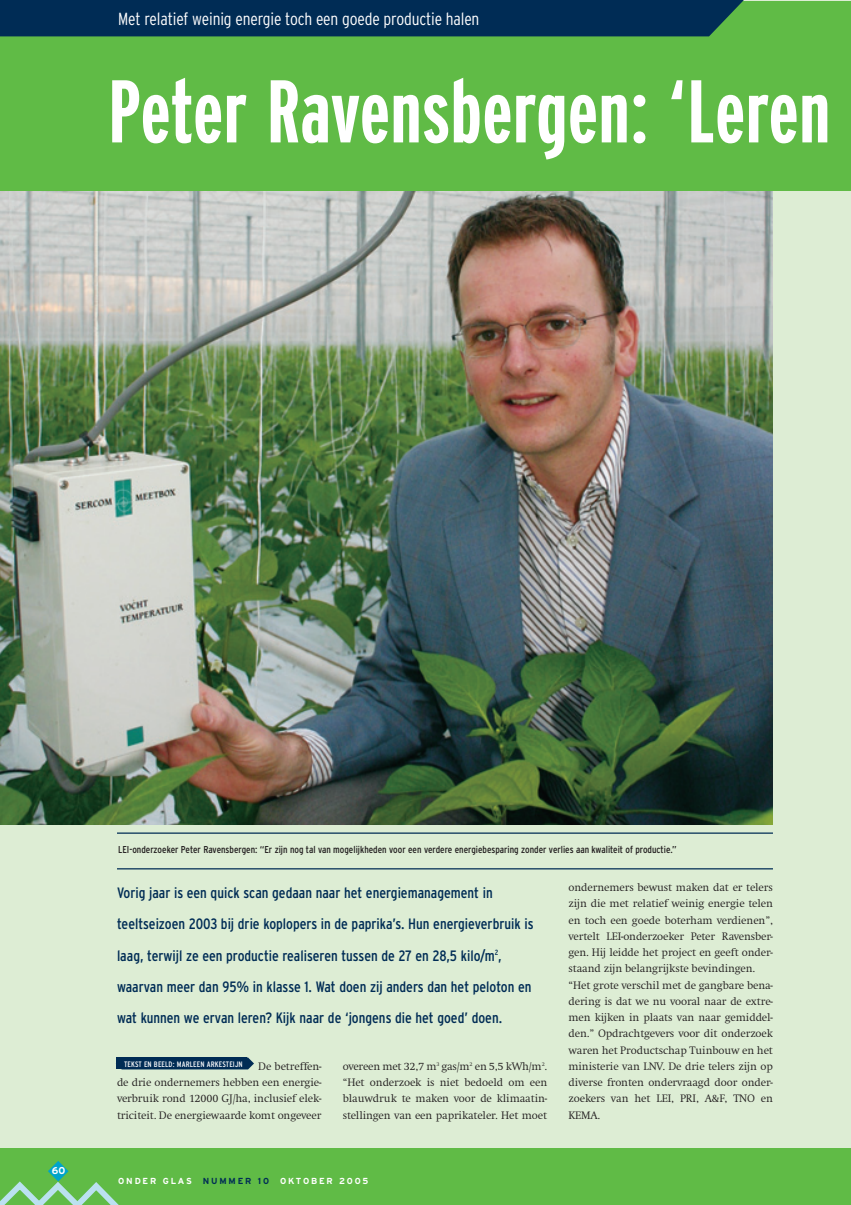
<style>
.page{position:relative;width:851px;height:1205px;background:#fff}
.page>*{position:absolute;margin:0;border:0;box-sizing:border-box;transform-origin:0 0}
.t1{font:700 extra-condensed 88.75px "Interstate";letter-spacing:.005em;color:#fff}
.t2{font:300 condensed 17.5px "Interstate";letter-spacing:-.01em;color:#fff}
.t3{font:condensed 15px/31.2px "Interstate";color:#002c55}
.t4{font:300 11.25px/16.2px "Swift";letter-spacing:-.01em;color:#231f20;text-align:justify}
.t5{font:condensed 10px "Interstate";color:#231f20}
.t6{font:700 10px "Interstate";color:#fff}
.t7{font:700 8.75px "Interstate";letter-spacing:.205em;color:#fff}
.t8{font:700 8.75px "Interstate";letter-spacing:.205em;color:#002c55}
.t9{font:condensed 7.88px "Interstate";letter-spacing:.015em;color:#fff}
</style>
<div class="page">
<div style="left:0;top:1px;width:850px;height:1204px;background:#ddedd4"></div>
<img style="left:0;top:190px;width:772px;height:635px">
<hr style="left:117px;top:832px;width:655px;height:2px;background:#002c55">
<hr style="left:117px;top:868px;width:655px;height:1px;background:#002c55">
<div style="left:0;top:1148px;width:850px;height:57px;background:#60bb46"></div>
<svg style="left:246px;top:1057px;width:8px;height:12px"></svg>
<div style="left:116px;top:1057px;width:130px;height:12px;background:#002c55"></div>
<div style="left:0;top:1px;width:850px;height:189px;background:#60bb46"></div>
<div style="left:0;top:1px;width:743px;height:35px;background:#002c55"></div>
<svg style="left:0;top:1161px;width:119px;height:44px"></svg>
<h2 class="t2" style="left:118px;top:12px;width:362px">Met relatief weinig energie toch een goede productie halen</h2>
<h1 class="t1" style="left:108px;top:79px;width:723px">Peter Ravensbergen: ‘Leren</h1>
<p class="t6" style="left:52px;top:1167px;width:15px">60</p>
<p class="t5" style="left:118px;top:845px;width:560px">LEI-onderzoeker Peter Ravensbergen: “Er zijn nog tal van mogelijkheden voor een verdere energiebesparing zonder verlies aan kwaliteit of productie.”</p>
<p class="t3" style="left:117px;top:878px;width:418px">Vorig jaar is een quick scan gedaan naar het energiemanagement in teeltseizoen 2003 bij drie koplopers in de paprika’s. Hun energieverbruik is laag, terwijl ze een productie realiseren tussen de 27 en 28,5 kilo/m<sup>2</sup>, waarvan meer dan 95% in klasse 1. Wat doen zij anders dan het peloton en wat kunnen we ervan leren? Kijk naar de ‘jongens die het goed’ doen.</p>
<p class="t9" style="left:124px;top:1061px;width:120px">TEKST EN BEELD: MARLEEN ARKESTEIJN</p>
<p class="t4" style="left:117px;top:1059px;width:206px;text-indent:141px">De betreffen&shy;de drie ondernemers hebben een energie&shy;verbruik rond 12000 GJ/ha, inclusief elek&shy;triciteit. De energiewaarde komt ongeveer</p>
<p class="t4" style="left:343px;top:1059px;width:206px">overeen met 32,7 m<sup>3</sup> gas/m<sup>2</sup> en 5,5 kWh/m<sup>2</sup>. “Het onderzoek is niet bedoeld om een blauwdruk te maken voor de klimaatin&shy;stellingen van een paprikateler. Het moet</p>
<p class="t4" style="left:568px;top:880px;width:206px;text-align:left">ondernemers bewust maken dat er telers zijn die met relatief weinig energie telen en toch een goede boterham verdienen”, vertelt LEI-onderzoeker Peter Ravensber&shy;gen. Hij leidde het project en geeft onder&shy;staand zijn belangrijkste bevindingen. “Het grote verschil met de gangbare bena&shy;dering is dat we nu vooral naar de extre&shy;men kijken in plaats van naar gemiddel&shy;den.” Opdrachtgevers voor dit onderzoek waren het Productschap Tuinbouw en het ministerie van LNV. De drie telers zijn op diverse fronten ondervraagd door onder&shy;zoekers van het LEI, PRI, A&amp;F, TNO en KEMA.</p>
<p class="t7" style="left:118px;top:1177px;width:75px">ONDER GLAS</p>
<p class="t8" style="left:203px;top:1177px;width:68px">NUMMER 10</p>
<p class="t7" style="left:280px;top:1177px;width:90px">OKTOBER 2005</p>
</div>
